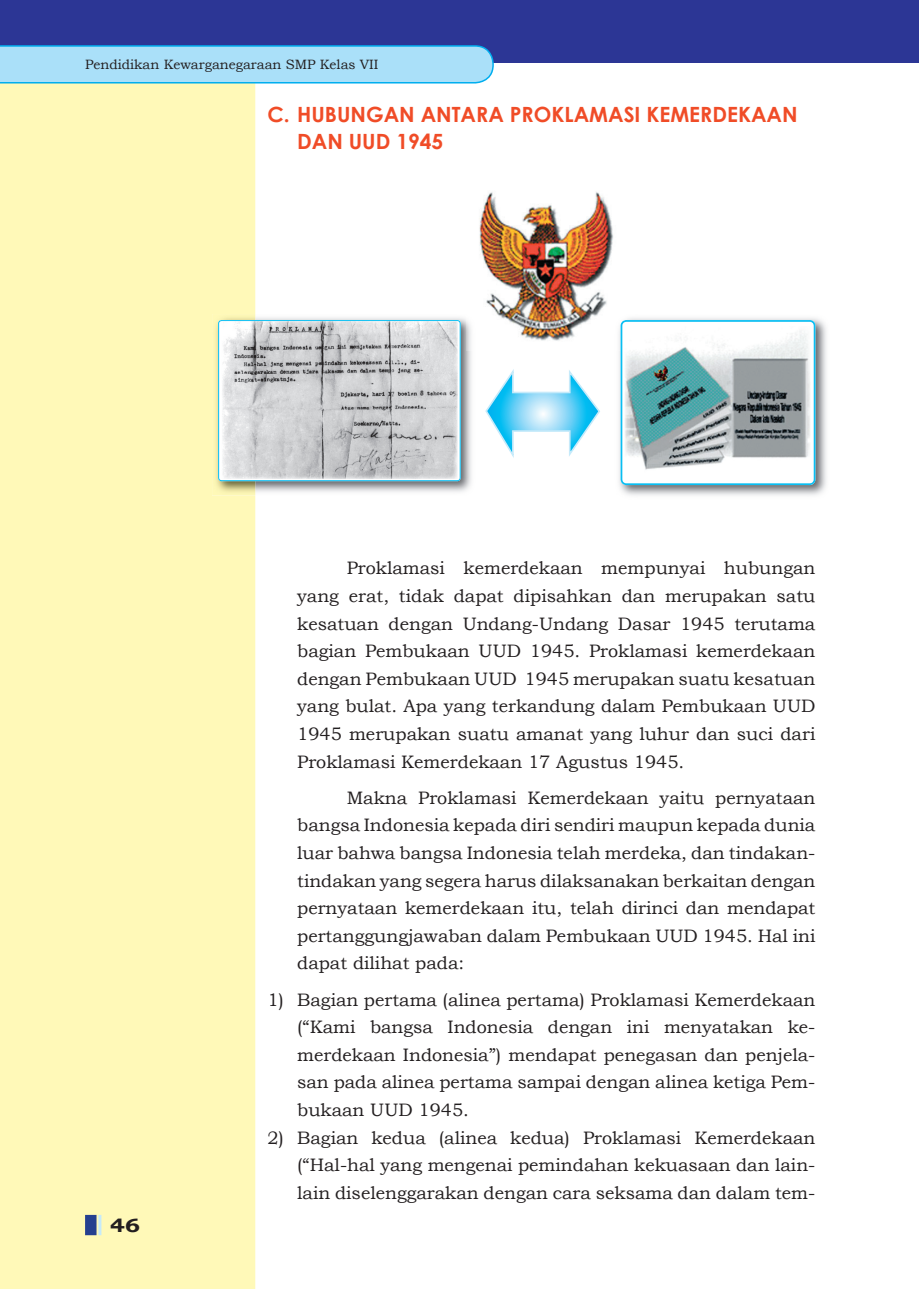
<style>
.page{position:relative;width:919px;height:1289px;background:#fff}
.page>*{position:absolute;margin:0;border:0;box-sizing:border-box;transform-origin:0 0}
.t1{font:700 21px/27px "Century Gothic";color:#f04c27}
.t2{font:700 19.05px "Bookman Old Style";color:#231f20;scale:1.18 1}
.t3{font:18px/27.6px "Bookman Old Style";color:#231f20;text-align:justify}
.t4{font:13.5px "Bookman Old Style";color:#231f20}
</style>
<div class="page">
<div style="left:0;top:83px;width:255px;height:1205px;background:#fff9b8"></div>
<div style="left:87px;top:1216px;width:8px;height:17px;background:#25408f"></div>
<div style="left:85px;top:1214px;width:11px;height:21px;border:3px solid #25408f"></div>
<hr style="left:98px;top:1214px;width:3px;height:21px;background:#c6eafa">
<div style="left:0;top:0;width:918px;height:62px;background:#2c3695"></div>
<svg style="left:0;top:45px;width:494px;height:38px;background:#9ddbf7"></svg>
<img style="left:479px;top:192px;width:135px;height:149px">
<img style="left:212px;top:314px;width:260px;height:181px">
<img style="left:466px;top:314px;width:6px;height:37px">
<svg style="left:218px;top:320px;width:242px;height:161px"></svg>
<img style="left:222px;top:321px;width:235px;height:158px">
<img style="left:619px;top:318px;width:208px;height:178px">
<img style="left:619px;top:318px;width:7px;height:33px">
<svg style="left:620px;top:320px;width:195px;height:165px"></svg>
<img style="left:624px;top:326px;width:186px;height:154px">
<svg style="left:485px;top:369px;width:115px;height:89px"></svg>
<p class="t4" style="left:85px;top:55px;width:295px">Pendidikan Kewarganegaraan SMP Kelas VII</p>
<p class="t1" style="left:297px;top:100px;width:502px;text-indent:-30px">C. HUBUNGAN ANTARA PROKLAMASI KEMERDEKAAN<br>DAN UUD 1945</p>
<p class="t2" style="left:110px;top:1211px;width:27px">46</p>
<p class="t3" style="left:297px;top:554px;width:519px;text-indent:50px">Proklamasi kemerdekaan mempunyai hubungan yang erat, tidak dapat dipisahkan dan merupakan satu kesatuan dengan Undang-Undang Dasar 1945 terutama bagian Pembukaan UUD 1945. Proklamasi kemerdekaan dengan Pembukaan UUD 1945 merupakan suatu kesatuan yang bulat. Apa yang terkandung dalam Pembukaan UUD 1945 merupakan suatu amanat yang luhur dan suci dari Proklamasi Kemerdekaan 17 Agustus 1945.</p>
<p class="t3" style="left:297px;top:783px;width:519px;text-indent:50px">Makna Proklamasi Kemerdekaan yaitu pernyataan bangsa Indonesia kepada diri sendiri maupun kepada dunia luar bahwa bangsa Indonesia telah merdeka, dan tindakan&shy;tindakan yang segera harus dilaksanakan berkaitan dengan pernyataan kemerdekaan itu, telah dirinci dan mendapat pertanggungjawaban dalam Pembukaan UUD 1945. Hal ini dapat dilihat pada:</p>
<p class="t3" style="left:297px;top:985px;width:519px;text-indent:-30px">1) Bagian pertama (alinea pertama) Proklamasi Kemerdekaan (“Kami bangsa Indonesia dengan ini menyatakan ke&shy;merdekaan Indonesia”) mendapat penegasan dan penjela&shy;san pada alinea pertama sampai dengan alinea ketiga Pem&shy;bukaan UUD 1945.</p>
<p class="t3" style="left:297px;top:1123px;width:519px;text-indent:-30px">2) Bagian kedua (alinea kedua) Proklamasi Kemerdekaan (“Hal-hal yang mengenai pemindahan kekuasaan dan lain&shy;lain diselenggarakan dengan cara seksama dan dalam tem-</p>
</div>
